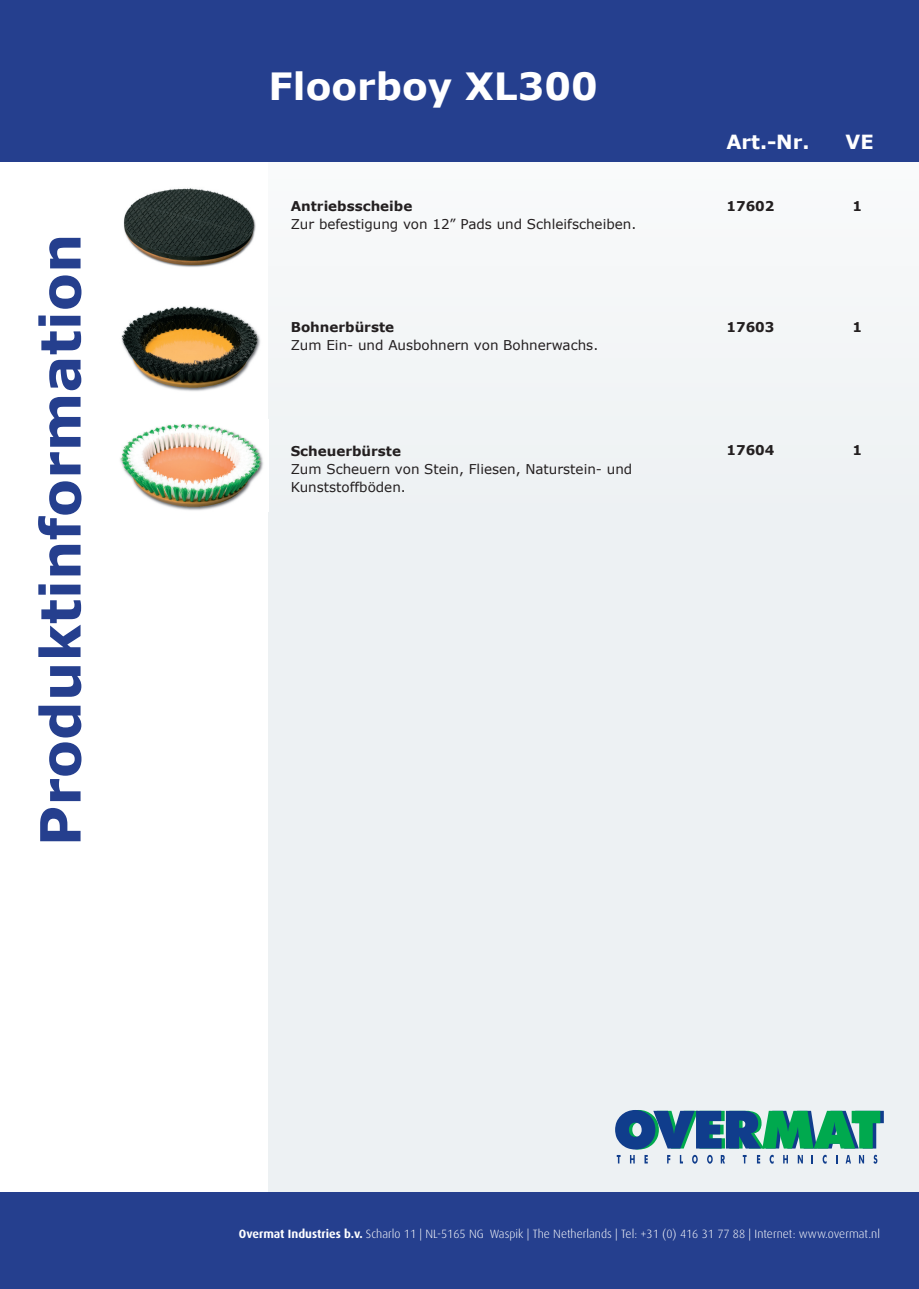
<style>
.page{position:relative;width:919px;height:1289px;background:#fff}
.page>*{position:absolute;margin:0;border:0;box-sizing:border-box;transform-origin:0 0}
.t1{font:700 55.5px "Verdana";color:#253f8e}
.t2{font:700 37.5px "Verdana";color:#fff}
.t3{font:700 19.5px "Verdana";letter-spacing:-.005em;color:#fff}
.t4{font:13.5px/18px "Verdana";color:#231f20}
.t5{font:700 13.5px "Verdana";color:#231f20}
.t6{font:300 12px "Dax";color:#fff}
.s1{font-weight:700}
</style>
<div class="page">
<div style="left:268px;top:162px;width:650px;height:1030px;background:#edf1f3"></div>
<div style="left:0;top:0;width:918px;height:162px;background:#253f8e"></div>
<svg style="left:615px;top:1110px;width:268px;height:53px"></svg>
<div style="left:0;top:1192px;width:918px;height:96px;background:#253f8e"></div>
<img style="left:121px;top:306px;width:140px;height:86px">
<img style="left:123px;top:188px;width:133px;height:79px">
<img style="left:120px;top:424px;width:143px;height:86px">
<h1 class="t1" style="left:24px;top:846px;width:614px;rotate:-90deg">Produktinformation</h1>
<h2 class="t2" style="left:268px;top:62px;width:331px">Floorboy XL300</h2>
<h3 class="t3" style="left:726px;top:129px;width:84px">Art.-Nr.</h3>
<h3 class="t3" style="left:845px;top:129px;width:30px">VE</h3>
<p class="t5" style="left:291px;top:197px;width:123px">Antriebsscheibe</p>
<p class="t4" style="left:291px;top:215px;width:347px">Zur befestigung von 12” Pads und Schleifscheiben.</p>
<p class="t5" style="left:726px;top:198px;width:49px">17602</p>
<p class="t5" style="left:852px;top:198px;width:11px">1</p>
<p class="t5" style="left:291px;top:318px;width:105px">Bohnerbürste</p>
<p class="t4" style="left:291px;top:336px;width:309px">Zum Ein- und Ausbohnern von Bohnerwachs.</p>
<p class="t5" style="left:726px;top:318px;width:49px">17603</p>
<p class="t5" style="left:852px;top:318px;width:11px">1</p>
<p class="t5" style="left:291px;top:442px;width:112px">Scheuerbürste</p>
<p class="t4" style="left:291px;top:460px;width:343px">Zum Scheuern von Stein, Fliesen, Naturstein- und<br>Kunststoffböden.</p>
<p class="t5" style="left:726px;top:441px;width:49px">17604</p>
<p class="t5" style="left:852px;top:441px;width:11px">1</p>
<p class="t6" style="left:239px;top:1226px;width:642px"><span class="s1">Overmat Industries b.v.</span> Scharlo 11 | NL-5165 NG Waspik | The Netherlands | Tel: +31 (0) 416 31 77 88 | Internet: www.overmat.nl</p>
</div>
